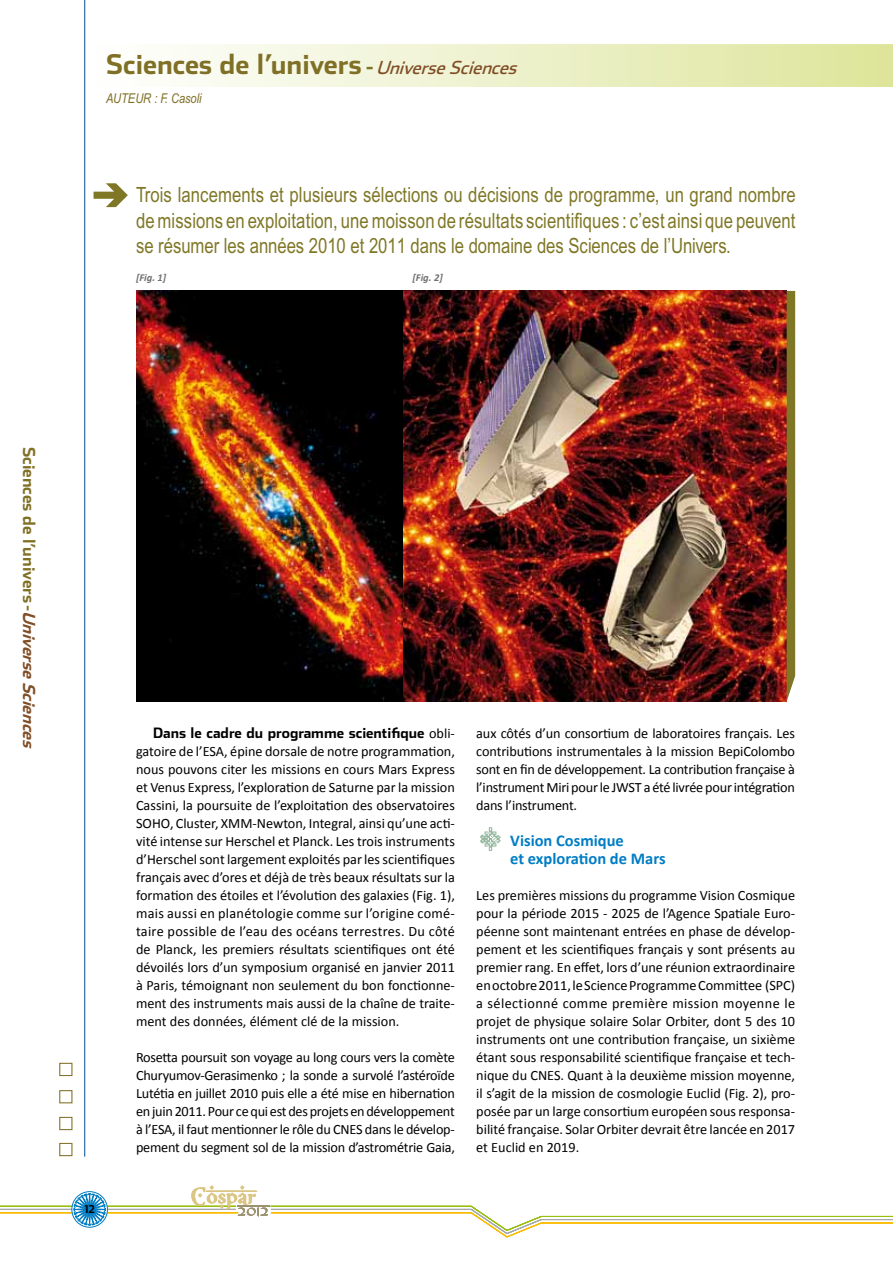
<style>
.page{position:relative;width:893px;height:1263px;background:#fff}
.page>*{position:absolute;margin:0;border:0;box-sizing:border-box;transform-origin:0 0}
.t1{font:700 27px "Stainless";color:#7f7026}
.t2{font:23.1px "XXIIARABIAN ONENIGHTSTAND Bold";color:#dbc684}
.t3{font:21px/25.5px "Arial Narrow MT Std";color:#7f7726;text-align:justify}
.t4{font:700 16.5px "Stainless";color:#7f7026}
.t5{font:700 16.5px/18px "Calibri";color:#007dc4}
.t6{font:14.25px/18px "Calibri";letter-spacing:-.015em;color:#000;text-align:justify}
.t7{font:700 14.25px "Stainless";color:#000}
.t8{font:italic 13.5px "Arial Narrow MT Std";color:#7f7026}
.t9{font:700 10.65px "Stainless";color:#000}
.t10{font:italic 700 10.5px "Calibri";color:#707172}
.s1{font-size:21px}
.s2{font-weight:400;font-style:italic;font-size:18px;color:#804e26}
.s3{font-style:italic;color:#804e26}
.s4{font-family:"Calibri";font-weight:400}
</style>
<div class="page">
<div style="left:81px;top:45px;width:812px;height:41px;background:linear-gradient(to right,#fff,#dee59b)"></div>
<div style="left:60px;top:1117px;width:12px;height:13px;border:1px solid #7f7026"></div>
<div style="left:60px;top:1143px;width:12px;height:13px;border:1px solid #7f7026"></div>
<div style="left:60px;top:1090px;width:12px;height:13px;border:1px solid #7f7026"></div>
<div style="left:60px;top:1063px;width:12px;height:13px;border:1px solid #7f7026"></div>
<hr style="left:84px;top:0;width:1px;height:1157px;background:#005192">
<div style="left:72px;top:1191px;width:35px;height:36px;background:#acd4eb;border-radius:50%"></div>
<div style="left:72px;top:1191px;width:36px;height:36px;border:1px solid #007dc4;border-radius:50%"></div>
<svg style="left:0;top:1192px;width:893px;height:46px"></svg>
<hr style="left:237px;top:1205px;width:32px;height:2px;background:#9c9270">
<img style="left:480px;top:827px;width:21px;height:24px">
<svg style="left:94px;top:183px;width:34px;height:24px"></svg>
<img style="left:136px;top:291px;width:268px;height:410px">
<img style="left:404px;top:291px;width:383px;height:410px">
<div style="left:787px;top:291px;width:8px;height:409px;background:#7f7726"></div>
<h1 class="t1" style="left:106px;top:47px;width:418px">Sciences de l’univers <span class="s1">-</span><span class="s2">UniverseSciences</span></h1>
<p class="t8" style="left:106px;top:91px;width:97px">AUTEUR : F. Casoli</p>
<p class="t3" style="left:136px;top:182px;width:661px">Trois lancements et plusieurs sélections ou décisions de programme, un grand nombre de missions en exploitation, une moisson de résultats scientifiques : c’est ainsi que peuvent se résumer les années 2010 et 2011 dans le domaine des Sciences de l’Univers.</p>
<p class="t10" style="left:136px;top:271px;width:32px">[Fig. 1]</p>
<p class="t10" style="left:412px;top:271px;width:32px">[Fig. 2]</p>
<p class="t4" style="left:39px;top:447px;width:307px;rotate:90deg">Sciences de l’univers-<span class="s3">UniverseSciences</span></p>
<p class="t9" style="left:85px;top:1202px;width:12px">12</p>
<p class="t7" style="left:153px;top:724px;width:303px">Dans le cadre du programme scientifique <span class="s4">obli-</span></p>
<p class="t6" style="left:136px;top:742px;width:320px">gatoire de l’ESA, épine dorsale de notre programmation, nous pouvons citer les missions en cours Mars Express et Venus Express, l’exploration de Saturne par la mission Cassini, la poursuite de l’exploitation des observatoires SOHO, Cluster, XMM-Newton, Integral, ainsi qu’une acti&shy;vité intense sur Herschel et Planck. Les trois instruments d’Herschel sont largement exploités par les scientifiques français avec d’ores et déjà de très beaux résultats sur la formation des étoiles et l’évolution des galaxies (Fig. 1), mais aussi en planétologie comme sur l’origine comé&shy;taire possible de l’eau des océans terrestres. Du côté de Planck, les premiers résultats scientifiques ont été dévoilés lors d’un symposium organisé en janvier 2011 à Paris, témoignant non seulement du bon fonctionne&shy;ment des instruments mais aussi de la chaîne de traite&shy;ment des données, élément clé de la mission.</p>
<p class="t6" style="left:136px;top:1048px;width:320px">Rosetta poursuit son voyage au long cours vers la comète Churyumov-Gerasimenko ; la sonde a survolé l’astéroïde Lutétia en juillet 2010 puis elle a été mise en hibernation en juin 2011. Pour ce qui est des projets en développement à l’ESA, il faut mentionner le rôle du CNES dans le dévelop&shy;pement du segment sol de la mission d’astrométrie Gaia,</p>
<h2 class="t2" style="left:191px;top:1180px;width:67px">COSPAR</h2>
<p class="t6" style="left:476px;top:724px;width:320px">aux côtés d’un consortium de laboratoires français. Les contributions instrumentales à la mission BepiColombo sont en fin de développement. La contribution française à l’instrument Miri pour le JWST a été livrée pour intégration dans l’instrument.</p>
<p class="t5" style="left:510px;top:831px;width:157px">Vision Cosmique<br>et exploration de Mars</p>
<p class="t6" style="left:476px;top:886px;width:320px">Les premières missions du programme Vision Cosmique pour la période 2015 - 2025 de l’Agence Spatiale Euro&shy;péenne sont maintenant entrées en phase de dévelop&shy;pement et les scientifiques français y sont présents au premier rang. En effet, lors d’une réunion extraordinaire en octobre 2011, le Science Programme Committee (SPC) a sélectionné comme première mission moyenne le projet de physique solaire Solar Orbiter, dont 5 des 10 instruments ont une contribution française, un sixième étant sous responsabilité scientifique française et tech&shy;nique du CNES. Quant à la deuxième mission moyenne, il s’agit de la mission de cosmologie Euclid (Fig. 2), pro&shy;posée par un large consortium européen sous responsa&shy;bilité française. Solar Orbiter devrait être lancée en 2017 et Euclid en 2019.</p>
</div>
